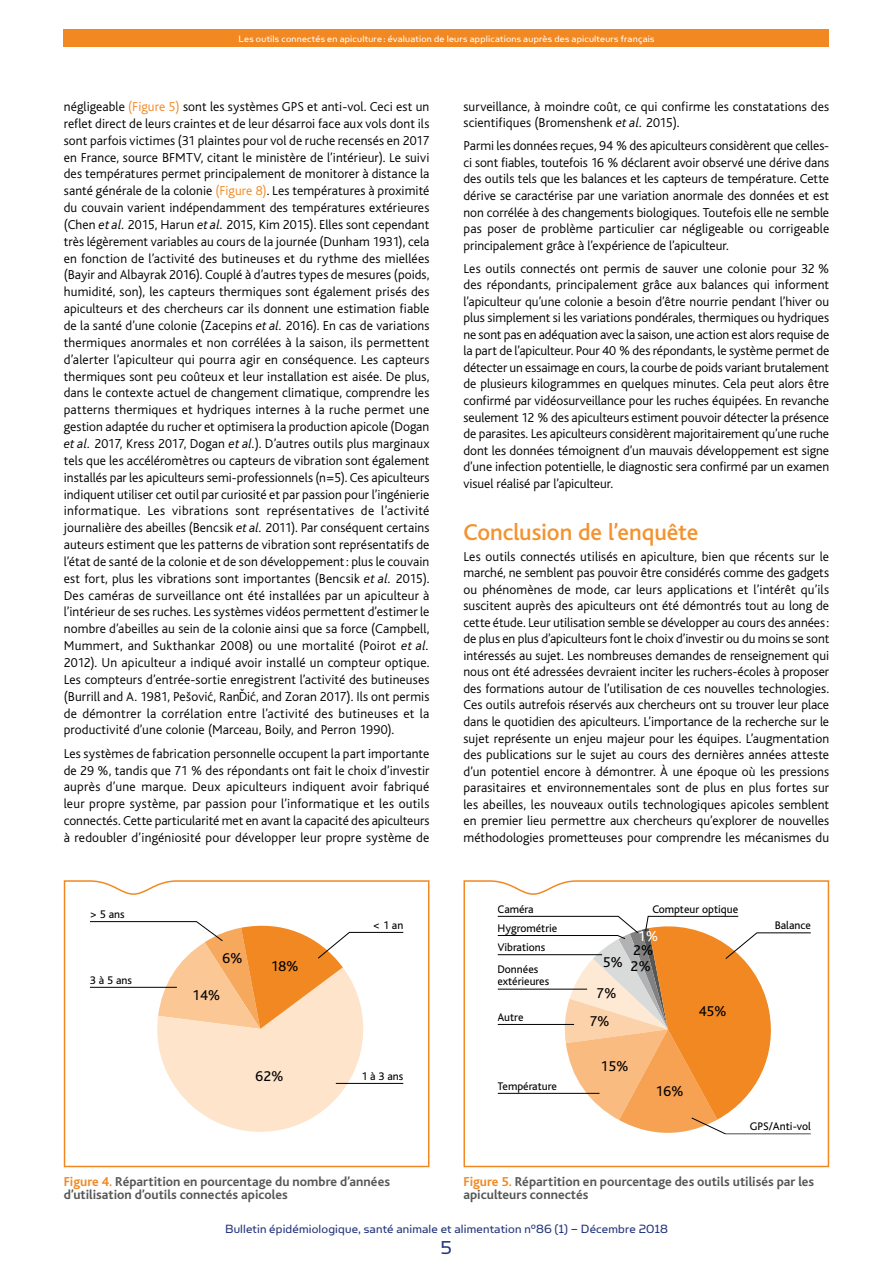
<style>
.page{position:relative;width:893px;height:1263px;background:#fff}
.page>*{position:absolute;margin:0;border:0;box-sizing:border-box;transform-origin:0 0}
.t1{font:500 24px "Bliss";color:#f39330}
.t2{font:21px "Simian Text Orangutan";color:#23357b}
.t3{font:14.85px "Bliss";color:#000}
.t4{font:14.85px "Bliss";color:#fff}
.t5{font:300 13.5px/16.8px "Bliss";letter-spacing:.01em;color:#000;text-align:justify}
.t6{font:700 13.5px/13.5px "Bliss";color:#565655}
.t7{font:13.5px "Simian Text Orangutan";letter-spacing:.01em;color:#23357b}
.t8{font:11.55px/12.3px "Bliss";color:#000}
.t9{font:10.5px "Simian Text Orangutan";letter-spacing:.02em;color:#fff}
.s1{color:#f18822}
.s2{font-style:italic}
</style>
<div class="page">
<div style="left:64px;top:30px;width:765px;height:17px;background:#f18822"></div>
<svg style="left:63px;top:880px;width:367px;height:288px"></svg>
<svg style="left:463px;top:880px;width:367px;height:288px"></svg>
<p class="t9" style="left:238px;top:33px;width:417px">Les outils connectés en apiculture: évaluation de leurs applications auprès des apiculteurs français</p>
<p class="t5" style="left:64px;top:98px;width:367px">négligeable <span class="s1">(Figure 5)</span> sont les systèmes GPS et anti-vol. Ceci est un reflet direct de leurs craintes et de leur désarroi face aux vols dont ils sont parfois victimes (31 plaintes pour vol de ruche recensés en 2017 en France, source BFMTV, citant le ministère de l’intérieur). Le suivi des températures permet principalement de monitorer à distance la santé générale de la colonie <span class="s1">(Figure 8)</span>. Les températures à proximité du couvain varient indépendamment des températures extérieures (Chen <span class="s2">et al.</span> 2015, Harun <span class="s2">et al.</span> 2015, Kim 2015). Elles sont cependant très légèrement variables au cours de la journée (Dunham 1931), cela en fonction de l’activité des butineuses et du rythme des miellées (Bayir and Albayrak 2016). Couplé à d’autres types de mesures (poids, humidité, son), les capteurs thermiques sont également prisés des apiculteurs et des chercheurs car ils donnent une estimation fiable de la santé d’une colonie (Zacepins <span class="s2">et al.</span> 2016). En cas de variations thermiques anormales et non corrélées à la saison, ils permettent d’alerter l’apiculteur qui pourra agir en conséquence. Les capteurs thermiques sont peu coûteux et leur installation est aisée. De plus, dans le contexte actuel de changement climatique, comprendre les patterns thermiques et hydriques internes à la ruche permet une gestion adaptée du rucher et optimisera la production apicole (Dogan <span class="s2">et al.</span> 2017, Kress 2017, Dogan <span class="s2">et al.</span>). D’autres outils plus marginaux tels que les accéléromètres ou capteurs de vibration sont également installés par les apiculteurs semi-professionnels (n=5). Ces apiculteurs indiquent utiliser cet outil par curiosité et par passion pour l’ingénierie informatique. Les vibrations sont représentatives de l’activité journalière des abeilles (Bencsik <span class="s2">et al.</span> 2011). Par conséquent certains auteurs estiment que les patterns de vibration sont représentatifs de l’état de santé de la colonie et de son développement: plus le couvain est fort, plus les vibrations sont importantes (Bencsik <span class="s2">et al.</span> 2015).<br>Des caméras de surveillance ont été installées par un apiculteur à l’intérieur de ses ruches. Les systèmes vidéos permettent d’estimer le nombre d’abeilles au sein de la colonie ainsi que sa force (Campbell, Mummert, and Sukthankar 2008) ou une mortalité (Poirot <span class="s2">et al.<br></span>2012). Un apiculteur a indiqué avoir installé un compteur optique.<br>Les compteurs d’entrée-sortie enregistrent l’activité des butineuses (Burrill and A. 1981, Pešovi´c, RanDi´c, and Zoran 2017). Ils ont permis</p>
<p class="t5" style="left:64px;top:684px;width:367px;line-height:19.8px;text-indent:176px">ˇ<br>de démontrer la corrélation entre l’activité des butineuses et la</p>
<p class="t5" style="left:64px;top:719px;width:367px;line-height:23.2px">productivité d’une colonie (Marceau, Boily, and Perron 1990).<br>Les systèmes de fabrication personnelle occupent la part importante</p>
<p class="t5" style="left:64px;top:762px;width:367px">de 29 %, tandis que 71 % des répondants ont fait le choix d’investir auprès d’une marque. Deux apiculteurs indiquent avoir fabriqué leur propre système, par passion pour l’informatique et les outils connectés. Cette particularité met en avant la capacité des apiculteurs à redoubler d’ingéniosité pour développer leur propre système de</p>
<p class="t8" style="left:90px;top:908px;width:36px">&gt; 5 ans</p>
<p class="t8" style="left:90px;top:974px;width:43px">3 à 5 ans</p>
<p class="t3" style="left:222px;top:950px;width:22px">6%</p>
<p class="t3" style="left:192px;top:987px;width:30px">14%</p>
<p class="t3" style="left:271px;top:958px;width:30px">18%</p>
<p class="t3" style="left:256px;top:1068px;width:30px">62%</p>
<p class="t8" style="left:373px;top:919px;width:32px">&lt; 1 an</p>
<p class="t8" style="left:361px;top:1070px;width:43px">1 à 3 ans</p>
<p class="t6" style="left:64px;top:1175px;width:328px"><span class="s1">Figure 4.</span> Répartition en pourcentage du nombre d’années d’utilisation d’outils connectés apicoles</p>
<p class="t5" style="left:463px;top:98px;width:367px">surveillance, à moindre coût, ce qui confirme les constatations des scientifiques (Bromenshenk <span class="s2">et al.</span> 2015).</p>
<p class="t5" style="left:463px;top:138px;width:367px">Parmi les données reçues, 94 % des apiculteurs considèrent que celles&shy;ci sont fiables, toutefois 16 % déclarent avoir observé une dérive dans des outils tels que les balances et les capteurs de température. Cette dérive se caractérise par une variation anormale des données et est non corrélée à des changements biologiques. Toutefois elle ne semble pas poser de problème particulier car négligeable ou corrigeable principalement grâce à l’expérience de l’apiculteur.</p>
<p class="t5" style="left:463px;top:260px;width:367px">Les outils connectés ont permis de sauver une colonie pour 32 % des répondants, principalement grâce aux balances qui informent l’apiculteur qu’une colonie a besoin d’être nourrie pendant l’hiver ou plus simplement si les variations pondérales, thermiques ou hydriques ne sont pas en adéquation avec la saison, une action est alors requise de la part de l’apiculteur. Pour 40 % des répondants, le système permet de détecter un essaimage en cours, la courbe de poids variant brutalement de plusieurs kilogrammes en quelques minutes. Cela peut alors être confirmé par vidéosurveillance pour les ruches équipées. En revanche seulement 12 % des apiculteurs estiment pouvoir détecter la présence de parasites. Les apiculteurs considèrent majoritairement qu’une ruche dont les données témoignent d’un mauvais développement est signe d’une infection potentielle, le diagnostic sera confirmé par un examen visuel réalisé par l’apiculteur.</p>
<h1 class="t1" style="left:463px;top:519px;width:236px">Conclusion de l’enquête</h1>
<p class="t5" style="left:463px;top:548px;width:367px">Les outils connectés utilisés en apiculture, bien que récents sur le marché, ne semblent pas pouvoir être considérés comme des gadgets ou phénomènes de mode, car leurs applications et l’intérêt qu’ils suscitent auprès des apiculteurs ont été démontrés tout au long de cette étude. Leur utilisation semble se développer au cours des années: de plus en plus d’apiculteurs font le choix d’investir ou du moins se sont intéressés au sujet. Les nombreuses demandes de renseignement qui nous ont été adressées devraient inciter les ruchers-écoles à proposer des formations autour de l’utilisation de ces nouvelles technologies.<br>Ces outils autrefois réservés aux chercheurs ont su trouver leur place dans le quotidien des apiculteurs. L’importance de la recherche sur le sujet représente un enjeu majeur pour les équipes. L’augmentation des publications sur le sujet au cours des dernières années atteste d’un potentiel encore à démontrer. À une époque où les pressions parasitaires et environnementales sont de plus en plus fortes sur les abeilles, les nouveaux outils technologiques apicoles semblent en premier lieu permettre aux chercheurs qu’explorer de nouvelles méthodologies prometteuses pour comprendre les mécanismes du</p>
<p class="t8" style="left:497px;top:903px;width:38px">Caméra</p>
<p class="t8" style="left:652px;top:903px;width:87px">Compteur optique</p>
<p class="t8" style="left:497px;top:922px;width:61px">Hygrométrie</p>
<p class="t8" style="left:497px;top:941px;width:49px">Vibrations</p>
<p class="t8" style="left:497px;top:963px;width:53px">Données extérieures</p>
<p class="t4" style="left:638px;top:929px;width:22px">1%</p>
<p class="t3" style="left:633px;top:942px;width:22px">2%</p>
<p class="t3" style="left:603px;top:956px;width:50px">5% 2%</p>
<p class="t8" style="left:775px;top:919px;width:38px">Balance</p>
<p class="t3" style="left:596px;top:986px;width:22px">7%</p>
<p class="t8" style="left:497px;top:1011px;width:27px">Autre</p>
<p class="t3" style="left:589px;top:1013px;width:22px">7%</p>
<p class="t3" style="left:699px;top:1004px;width:30px">45%</p>
<p class="t3" style="left:601px;top:1058px;width:30px">15%</p>
<p class="t8" style="left:497px;top:1080px;width:61px">Température</p>
<p class="t3" style="left:656px;top:1084px;width:30px">16%</p>
<p class="t8" style="left:750px;top:1120px;width:63px">GPS/Anti-vol</p>
<p class="t6" style="left:463px;top:1175px;width:352px"><span class="s1">Figure 5.</span> Répartition en pourcentage des outils utilisés par les apiculteurs connectés</p>
<p class="t7" style="left:225px;top:1221px;width:444px">Bulletin épidémiologique, santé animale et alimentation n°86 (1) – Décembre 2018</p>
<h2 class="t2" style="left:441px;top:1236px;width:13px">5</h2>
</div>
